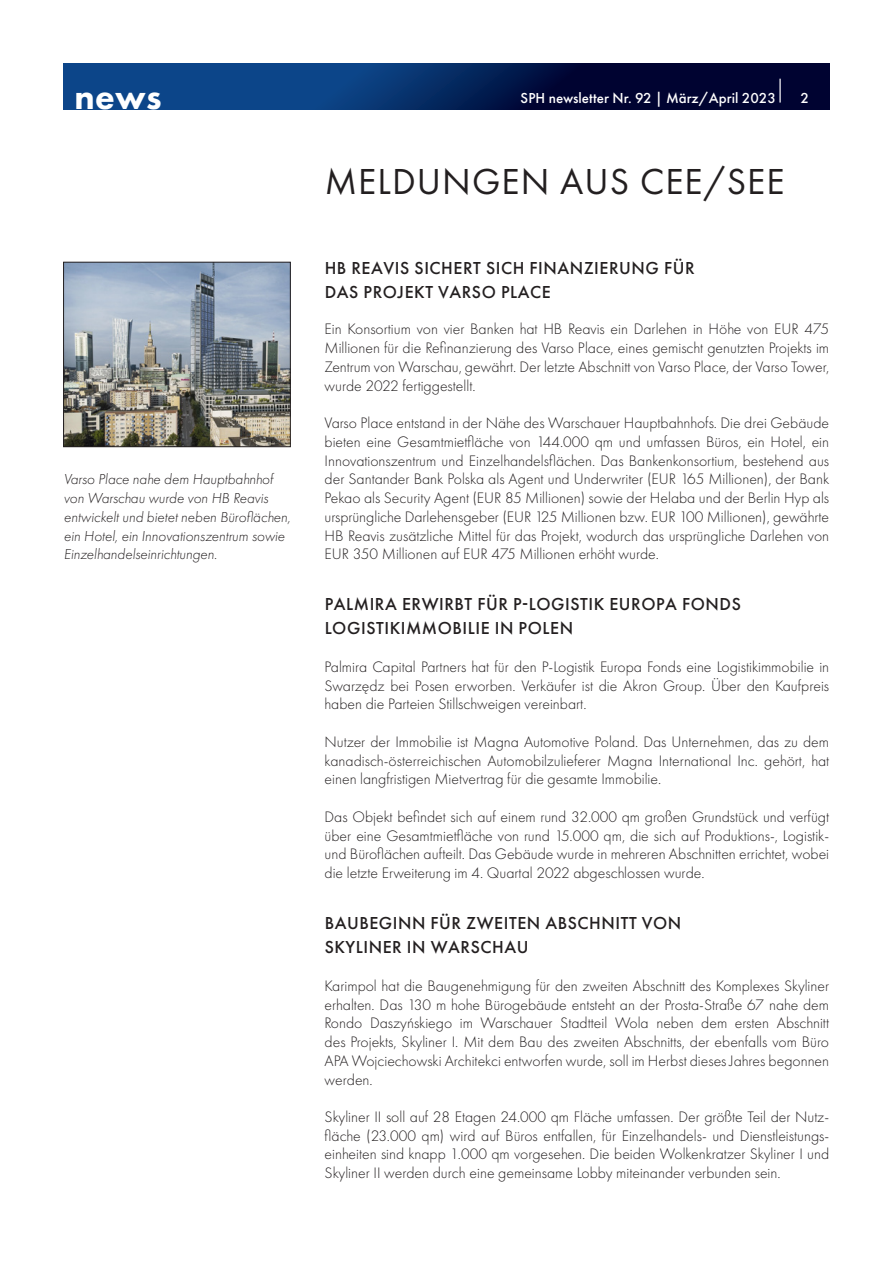
<style>
.page{position:relative;width:893px;height:1263px;background:#fff}
.page>*{position:absolute;margin:0;border:0;box-sizing:border-box;transform-origin:0 0}
.t1{font:37.5px "Futura PT";letter-spacing:.03em;color:#231f20}
.t2{font:800 36px "Futura PT";color:#fff}
.t3{font:500 18px/24px "Futura PT";letter-spacing:.03em;color:#231f20}
.t4{font:300 15.75px/18.8px "Futura PT";color:#231f20;text-align:justify}
.t5{font:italic 300 15px/18.8px "Futura PT";color:#231f20}
.t6{font:500 15px "Futura PT";color:#fff}
</style>
<div class="page">
<svg style="left:64px;top:64px;width:765px;height:45px;background:#05255d"></svg>
<hr style="left:779px;top:79px;width:2px;height:24px;background:#fff">
<img style="left:65px;top:264px;width:224px;height:181px">
<div style="left:63px;top:262px;width:228px;height:185px;border:1px solid #231f20"></div>
<h2 class="t2" style="left:74px;top:75px;width:89px">news</h2>
<p class="t6" style="left:521px;top:89px;width:257px">SPH newsletter Nr. 92 | März/April 2023</p>
<p class="t6" style="left:800px;top:89px;width:10px">2</p>
<p class="t5" style="left:64px;top:470px;width:228px">Varso Place nahe dem Hauptbahnhof von Warschau wurde von HB Reavis entwickelt und bietet neben Büroflächen, ein Hotel, ein Innovationszentrum sowie Einzelhandelseinrichtungen.</p>
<h1 class="t1" style="left:325px;top:160px;width:461px">MELDUNGEN AUS CEE/SEE</h1>
<p class="t3" style="left:325px;top:256px;width:371px">HB REAVIS SICHERT SICH FINANZIERUNG FÜR<br>DAS PROJEKT VARSO PLACE</p>
<p class="t4" style="left:325px;top:320px;width:506px">Ein Konsortium von vier Banken hat HB Reavis ein Darlehen in Höhe von EUR 475<br>Millionen für die Refinanzierung des Varso Place, eines gemischt genutzten Projekts im Zentrum von Warschau, gewährt. Der letzte Abschnitt von Varso Place, der Varso Tower, wurde 2022 fertiggestellt.</p>
<p class="t4" style="left:325px;top:414px;width:506px">Varso Place entstand in der Nähe des Warschauer Hauptbahnhofs. Die drei Gebäude bieten eine Gesamtmietfläche von 144.000 qm und umfassen Büros, ein Hotel, ein Innovationszentrum und Einzelhandelsflächen. Das Bankenkonsortium, bestehend aus der Santander Bank Polska als Agent und Underwriter (EUR 165 Millionen), der Bank Pekao als Security Agent (EUR 85 Millionen) sowie der Helaba und der Berlin Hyp als ursprüngliche Darlehensgeber (EUR 125 Millionen bzw. EUR 100 Millionen), gewährte HB Reavis zusätzliche Mittel für das Projekt, wodurch das ursprüngliche Darlehen von EUR 350 Millionen auf EUR 475 Millionen erhöht wurde.</p>
<p class="t3" style="left:325px;top:592px;width:418px">PALMIRA ERWIRBT FÜR P-LOGISTIK EUROPA FONDS<br>LOGISTIKIMMOBILIE IN POLEN</p>
<p class="t4" style="left:325px;top:657px;width:506px">Palmira Capital Partners hat für den P-Logistik Europa Fonds eine Logistikimmobilie in Swarzędz bei Posen erworben. Verkäufer ist die Akron Group. Über den Kaufpreis haben die Parteien Stillschweigen vereinbart.</p>
<p class="t4" style="left:325px;top:732px;width:506px">Nutzer der Immobilie ist Magna Automotive Poland. Das Unternehmen, das zu dem kanadisch-österreichischen Automobilzulieferer Magna International Inc. gehört, hat einen langfristigen Mietvertrag für die gesamte Immobilie.</p>
<p class="t4" style="left:325px;top:807px;width:506px">Das Objekt befindet sich auf einem rund 32.000 qm großen Grundstück und verfügt über eine Gesamtmietfläche von rund 15.000 qm, die sich auf Produktions-, Logistik&shy;und Büroflächen aufteilt. Das Gebäude wurde in mehreren Abschnitten errichtet, wobei die letzte Erweiterung im 4. Quartal 2022 abgeschlossen wurde.</p>
<p class="t3" style="left:325px;top:910px;width:358px">BAUBEGINN FÜR ZWEITEN ABSCHNITT VON<br>SKYLINER IN WARSCHAU</p>
<p class="t4" style="left:325px;top:976px;width:506px">Karimpol hat die Baugenehmigung für den zweiten Abschnitt des Komplexes Skyliner erhalten. Das 130 m hohe Bürogebäude entsteht an der Prosta-Straße 67 nahe dem Rondo Daszyńskiego im Warschauer Stadtteil Wola neben dem ersten Abschnitt des Projekts, Skyliner I. Mit dem Bau des zweiten Abschnitts, der ebenfalls vom Büro APA Wojciechowski Architekci entworfen wurde, soll im Herbst dieses Jahres begonnen werden.</p>
<p class="t4" style="left:325px;top:1107px;width:506px">Skyliner II soll auf 28 Etagen 24.000 qm Fläche umfassen. Der größte Teil der Nutz&shy;fläche (23.000 qm) wird auf Büros entfallen, für Einzelhandels- und Dienstleistungs&shy;einheiten sind knapp 1.000 qm vorgesehen. Die beiden Wolkenkratzer Skyliner I und Skyliner II werden durch eine gemeinsame Lobby miteinander verbunden sein.</p>
</div>
